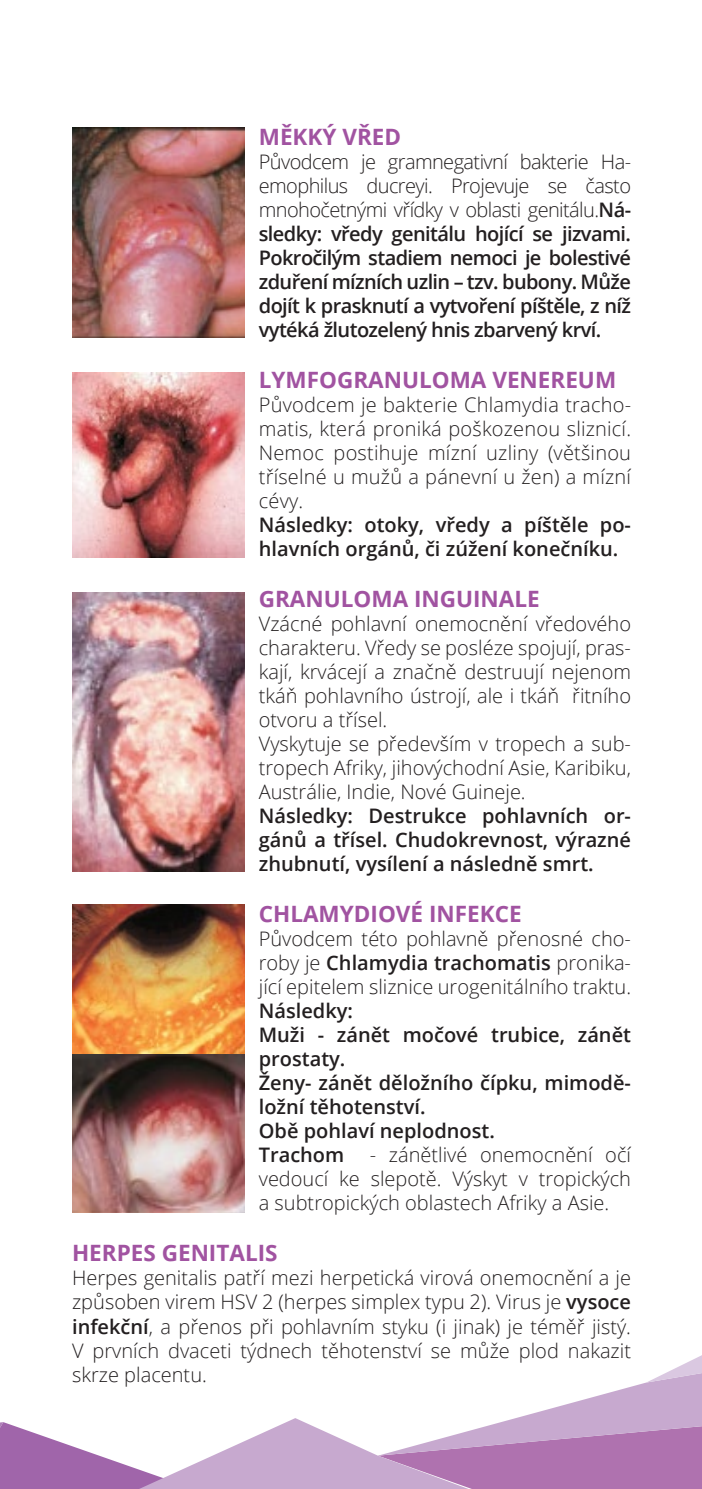
<style>
.page{position:relative;width:702px;height:1489px;background:#fff}
.page>*{position:absolute;margin:0;border:0;box-sizing:border-box;transform-origin:0 0}
.t1{font:700 22.5px "Open Sans";color:#a153a1}
.t2{font:300 20px/24px "Open Sans";color:#231f20}
.t3{font:600 20px/24px "Open Sans";color:#231f20;text-align:justify}
.s1{font-weight:300}
.s2{font-weight:600}
</style>
<div class="page">
<svg style="left:0;top:1355px;width:702px;height:133px"></svg>
<img style="left:72px;top:128px;width:172px;height:209px">
<img style="left:72px;top:372px;width:172px;height:185px">
<img style="left:72px;top:904px;width:172px;height:150px">
<img style="left:72px;top:1054px;width:172px;height:158px">
<img style="left:72px;top:592px;width:172px;height:279px">
<p class="t1" style="left:259px;top:121px;width:144px">MĚKKÝ VŘED</p>
<p class="t3" style="left:259px;top:149px;width:374px"><span class="s1">Původcem je gramnegativní bakterie Ha&shy;emophilus ducreyi. Projevuje se často mnohočetnými vřídky v oblasti genitálu.</span>Ná&shy;sledky: vředy genitálu hojící se jizvami.<br>Pokročilým stadiem nemoci je bolestivé zduření mízních uzlin – tzv. bubony. Může dojít k prasknutí a vytvoření píštěle, z níž vytéká žlutozelený hnis zbarvený krví.</p>
<p class="t1" style="left:259px;top:364px;width:359px">LYMFOGRANULOMA VENEREUM</p>
<p class="t2" style="left:259px;top:392px;width:374px">Původcem je bakterie Chlamydia tracho&shy;matis, která proniká poškozenou sliznicí.<br>Nemoc postihuje mízní uzliny (většinou tříselné u mužů a pánevní u žen) a mízní cévy.<br><span class="s2">Následky: otoky, vředy a píštěle po&shy;hlavních orgánů, či zúžení konečníku.</span></p>
<p class="t1" style="left:259px;top:583px;width:282px">GRANULOMA INGUINALE</p>
<p class="t2" style="left:259px;top:611px;width:374px">Vzácné pohlavní onemocnění vředového charakteru. Vředy se posléze spojují, pras&shy;kají, krvácejí a značně destruují nejenom tkáň pohlavního ústrojí, ale i tkáň řitního otvoru a třísel.<br>Vyskytuje se především v tropech a sub&shy;tropech Afriky, jihovýchodní Asie, Karibiku, Austrálie, Indie, Nové Guineje.<br><span class="s2">Následky: Destrukce pohlavních or&shy;gánů a třísel. Chudokrevnost, výrazné zhubnutí, vysílení a následně smrt.</span></p>
<p class="t1" style="left:259px;top:898px;width:264px">CHLAMYDIOVÉ INFEKCE</p>
<p class="t3" style="left:259px;top:926px;width:374px;text-align:left"><span class="s1">Původcem této pohlavně přenosné cho&shy;roby je</span> Chlamydia trachomatis <span class="s1">pronika&shy;jící epitelem sliznice urogenitálního traktu.<br></span>Následky:<br>Muži - zánět močové trubice, zánět prostaty.<br>Ženy- zánět děložního čípku, mimodě&shy;ložní těhotenství.<br>Obě pohlaví neplodnost.<br>Trachom</p>
<p class="t2" style="left:259px;top:1142px;width:374px;text-align:justify;text-indent:111px">- zánětlivé onemocnění očí vedoucí ke slepotě. Výskyt v tropických a subtropických oblastech Afriky a Asie.</p>
<p class="t1" style="left:72px;top:1237px;width:207px">HERPES GENITALIS</p>
<p class="t2" style="left:72px;top:1265px;width:560px;text-align:justify">Herpes genitalis patří mezi herpetická virová onemocnění a je způsoben virem HSV 2 (herpes simplex typu 2). Virus je <span class="s2">vysoce infekční</span>, a přenos při pohlavním styku (i jinak) je téměř jistý.<br>V prvních dvaceti týdnech těhotenství se může plod nakazit skrze placentu.</p>
</div>
